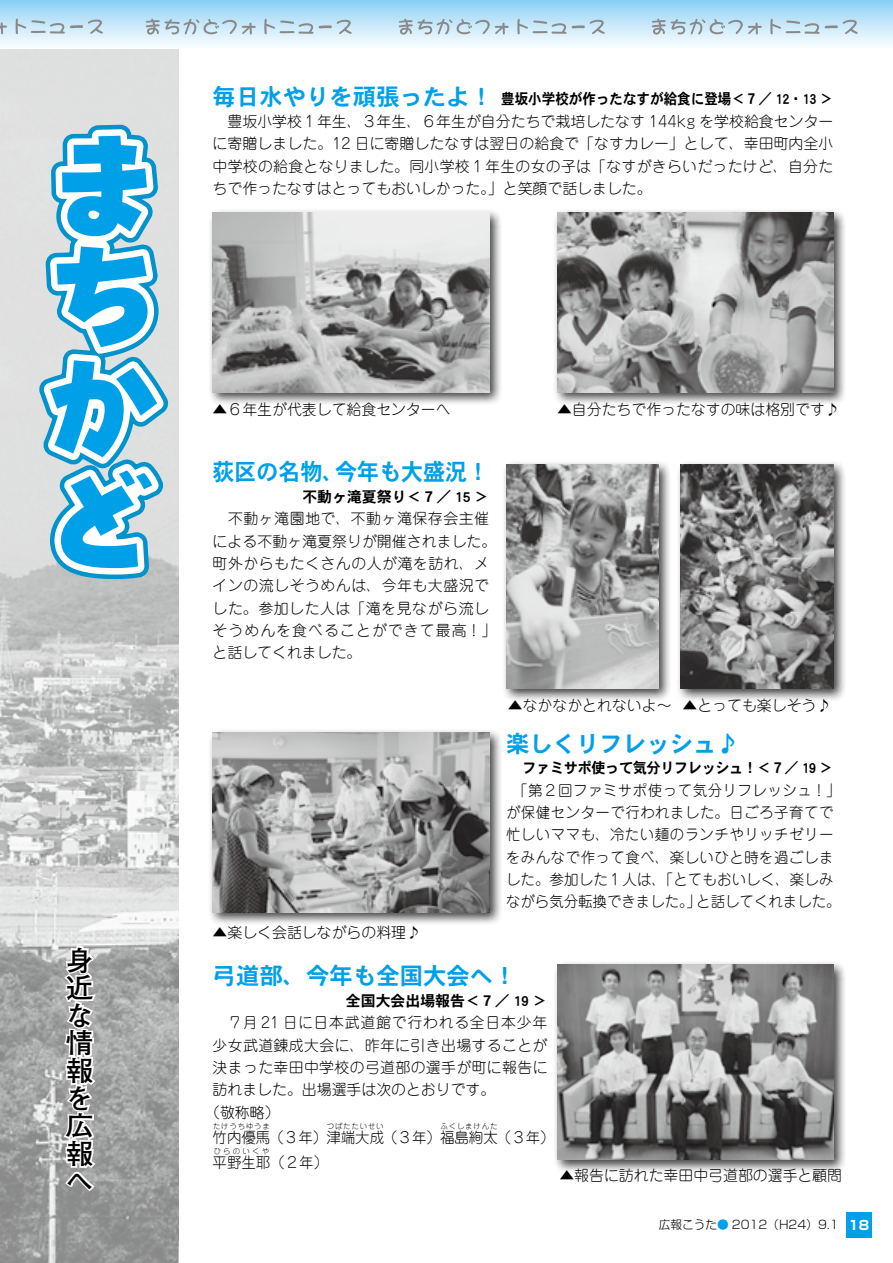
<style>
.page{position:relative;width:893px;height:1263px;background:#fff}
.page>*{position:absolute;margin:0;border:0;box-sizing:border-box;transform-origin:0 0}
.t1{font:700 27.6px/27.6px "Futo Go B101 Pro";color:#000;text-align:justify}
.t2{font:23.4px "DFHS Gothic Std W7";color:#00a0e9}
.t3{font:23.4px "DFHS Gothic Std W7";color:#00a0e9;scale:.94 1}
.t4{font:300 14.85px/22.4px "Jun 101 Pro";letter-spacing:.02em;color:#000}
.t5{font:300 14.85px "Jun 101 Pro";color:#000}
.t6{font:14.85px "DFHS Gothic Std W7";color:#000;scale:.91 1}
.t7{font:14.85px "DFHS Gothic Std W7";color:#000}
.t8{font:14.85px "DFHS Gothic Std W7";letter-spacing:-.025em;color:#000;scale:.95 1}
.t9{font:300 14.85px "Jun 101 Pro";letter-spacing:.05em;color:#000}
.t10{font:300 11.7px "Shin Go Pro";color:#000}
.t11{font:300 7.5px "Jun 101 Pro";letter-spacing:.11em;color:#000}
.s1{font-size:23.4px;color:#00a0e9}
.s2{color:#00a0e9}
.s3{font-weight:700;font-size:12.75px;color:#fff}
</style>
<div class="page">
<div style="left:0;top:0;width:893px;height:51px;background:linear-gradient(to bottom,#8cd1f5,#fff)"></div>
<svg style="left:399px;top:19px;width:206px;height:16px"></svg>
<svg style="left:652px;top:19px;width:206px;height:16px"></svg>
<svg style="left:146px;top:19px;width:206px;height:16px"></svg>
<svg style="left:0;top:18px;width:103px;height:16px"></svg>
<img style="left:0;top:50px;width:179px;height:1213px">
<div style="left:37px;top:125px;width:131px;height:348px;background:#e0e0e1"></div>
<svg style="left:40px;top:127px;width:127px;height:454px"></svg>
<svg style="left:61px;top:943px;width:37px;height:251px"></svg>
<div style="left:207px;top:207px;width:295px;height:198px;background:#000;opacity:.75"></div>
<img style="left:213px;top:213px;width:276px;height:179px">
<div style="left:207px;top:727px;width:295px;height:198px;background:#000;opacity:.75"></div>
<img style="left:213px;top:732px;width:276px;height:180px">
<div style="left:552px;top:959px;width:294px;height:214px;background:#000;opacity:.75"></div>
<img style="left:557px;top:964px;width:276px;height:196px">
<div style="left:501px;top:460px;width:170px;height:242px;background:#000;opacity:.75"></div>
<img style="left:506px;top:465px;width:152px;height:224px">
<div style="left:675px;top:460px;width:171px;height:242px;background:#000;opacity:.75"></div>
<img style="left:680px;top:465px;width:153px;height:224px">
<div style="left:552px;top:207px;width:294px;height:198px;background:#000;opacity:.75"></div>
<img style="left:557px;top:213px;width:276px;height:179px">
<div style="left:846px;top:1212px;width:26px;height:25px;background:#00a0e9"></div>
<h1 class="t1" style="left:66px;top:943px;width:29px">身近な情報を広報へ</h1>
<p class="t6" style="left:213px;top:91px;width:684px"><span class="s1">毎日水やりを頑張ったよ！</span>豊坂小学校が作ったなすが給食に登場＜７／ 12・13 ＞</p>
<p class="t4" style="left:213px;top:108px;width:622px;text-align:justify">　豊坂小学校１年生、３年生、６年生が自分たちで栽培したなす 144kg を学校給食センターに寄贈しました。12 日に寄贈したなすは翌日の給食で「なすカレー」として、幸田町内全小中学校の給食となりました。同小学校１年生の女の子は「なすがきらいだったけど、自分たちで作ったなすはとってもおいしかった。」と笑顔で話しました。</p>
<p class="t5" style="left:213px;top:398px;width:240px">▲６年生が代表して給食センターへ</p>
<p class="t5" style="left:557px;top:398px;width:284px">▲自分たちで作ったなすの味は格別です♪</p>
<h2 class="t3" style="left:213px;top:459px;width:296px">荻区の名物、今年も大盛況！</h2>
<p class="t7" style="left:302px;top:488px;width:188px">不動ヶ滝夏祭り＜７／ 15 ＞</p>
<p class="t4" style="left:213px;top:506px;width:285px">　不動ヶ滝園地で、不動ヶ滝保存会主催による不動ヶ滝夏祭りが開催されました。町外からもたくさんの人が滝を訪れ、メインの流しそうめんは、今年も大盛況でした。参加した人は「滝を見ながら流しそうめんを食べることができて最高！」と話してくれました。</p>
<p class="t5" style="left:213px;top:921px;width:210px">▲楽しく会話しながらの料理♪</p>
<p class="t5" style="left:508px;top:693px;width:325px">▲なかなかとれないよ～ ▲とっても楽しそう♪</p>
<h2 class="t2" style="left:506px;top:730px;width:235px">楽しくリフレッシュ♪</h2>
<p class="t8" style="left:522px;top:759px;width:329px">ファミサポ使って気分リフレッシュ！＜７／ 19 ＞</p>
<p class="t4" style="left:506px;top:777px;width:336px">　「第２回ファミサポ使って気分リフレッシュ！」が保健センターで行われました。日ごろ子育てで忙しいママも、冷たい麺のランチやリッチゼリーをみんなで作って食べ、楽しいひと時を過ごしました。参加した１人は、「とてもおいしく、楽しみながら気分転換できました。」と話してくれました。</p>
<h2 class="t2" style="left:213px;top:963px;width:306px">弓道部、今年も全国大会へ！</h2>
<p class="t7" style="left:346px;top:992px;width:203px">全国大会出場報告＜７／ 19 ＞</p>
<p class="t9" style="left:213px;top:1011px;width:336px">　７月 21 日に日本武道館で行われる全日本少年</p>
<p class="t4" style="left:213px;top:1032px;width:336px">少女武道錬成大会に、昨年に引き出場することが</p>
<p class="t4" style="left:213px;top:1054px;width:336px">決まった幸田中学校の弓道部の選手が町に報告に</p>
<p class="t5" style="left:213px;top:1078px;width:284px">訪れました。出場選手は次のとおりです。</p>
<p class="t4" style="left:205px;top:1099px;width:76px">（敬称略）</p>
<p class="t5" style="left:213px;top:1126px;width:344px">竹内優馬（３年）津端大成（３年）福島絢太（３年）</p>
<p class="t11" style="left:213px;top:1120px;width:58px">たけうちゆうま</p>
<p class="t11" style="left:327px;top:1120px;width:58px">つばたたいせい</p>
<p class="t11" style="left:440px;top:1120px;width:58px">ふくしまけんた</p>
<p class="t4" style="left:213px;top:1149px;width:117px">平野生耶（２年）</p>
<p class="t11" style="left:214px;top:1145px;width:57px">ひらのいくや</p>
<p class="t5" style="left:559px;top:1164px;width:284px">▲報告に訪れた幸田中弓道部の選手と顧問</p>
<p class="t10" style="left:659px;top:1215px;width:212px">広報こうた<span class="s2">●</span> 2012（H24）9.1 <span class="s3">18</span></p>
</div>
